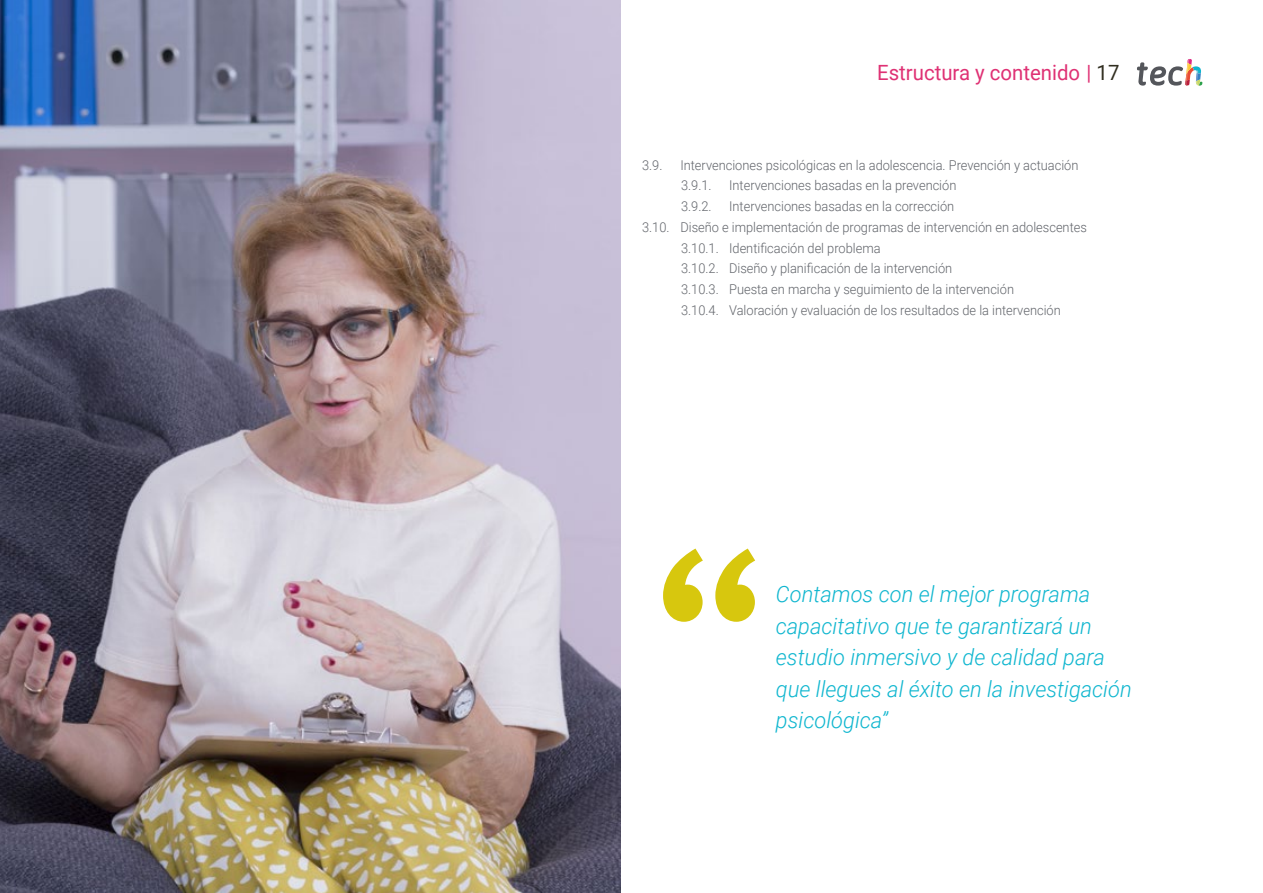
<style>
.page{position:relative;width:1263px;height:893px;background:#fff}
.page>*{position:absolute;margin:0;border:0;box-sizing:border-box;transform-origin:0 0}
.t1{font:italic 300 22.5px/31.5px "Roboto";color:#0fb6cf}
.t2{font:21px "Roboto";color:#df3174}
.t3{font:300 13.5px/20.7px "Roboto";color:#61646a;scale:.95 1}
.s1{color:#312e20}
</style>
<div class="page">
<img style="left:0;top:0;width:621px;height:893px">
<svg style="left:663px;top:549px;width:92px;height:73px"></svg>
<svg style="left:1137px;top:59px;width:65px;height:27px"></svg>
<h2 class="t2" style="left:877px;top:57px;width:244px">Estructura y contenido | <span class="s1">17</span></h2>
<p class="t3" style="left:642px;top:154px;width:23px">3.9.</p>
<p class="t3" style="left:680px;top:154px;width:420px">Intervenciones psicológicas en la adolescencia. Prevención y actuación<br>3.9.1.</p>
<p class="t3" style="left:729px;top:175px;width:241px">Intervenciones basadas en la prevención</p>
<p class="t3" style="left:681px;top:195px;width:34px">3.9.2.</p>
<p class="t3" style="left:729px;top:195px;width:239px">Intervenciones basadas en la corrección</p>
<p class="t3" style="left:642px;top:216px;width:470px">3.10. Diseño e implementación de programas de intervención en adolescentes</p>
<p class="t3" style="left:681px;top:237px;width:211px">3.10.1. Identificación del problema</p>
<p class="t3" style="left:681px;top:258px;width:287px">3.10.2. Diseño y planificación de la intervención</p>
<p class="t3" style="left:681px;top:278px;width:352px">3.10.3. Puesta en marcha y seguimiento de la intervención</p>
<p class="t3" style="left:681px;top:299px;width:401px">3.10.4. Valoración y evaluación de los resultados de la intervención</p>
<h1 class="t1" style="left:776px;top:577px;width:357px">Contamos con el mejor programa capacitativo que te garantizará un estudio inmersivo y de calidad para que llegues al éxito en la investigación psicológica”</h1>
</div>
